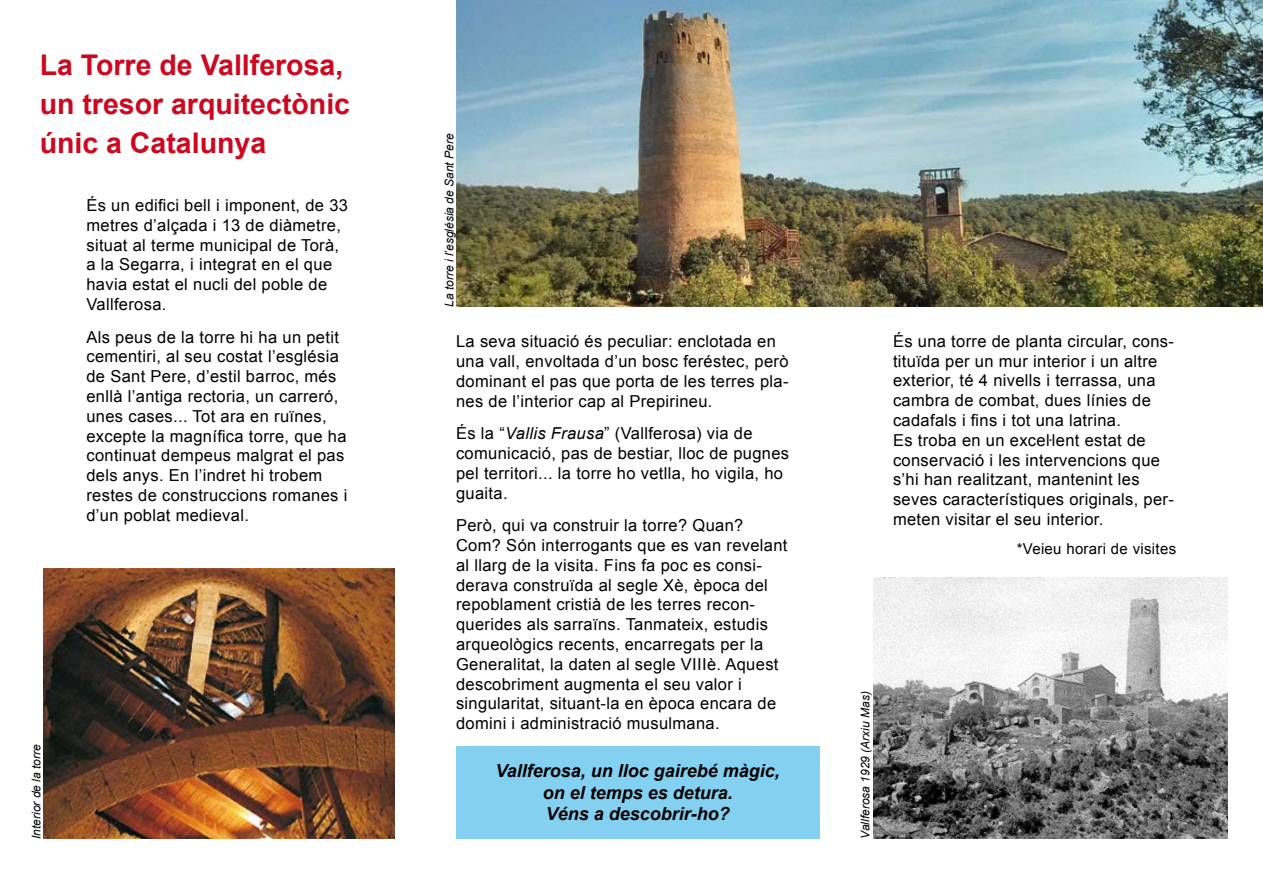
<style>
.page{position:relative;width:1263px;height:893px;background:#fff}
.page>*{position:absolute;margin:0;border:0;box-sizing:border-box;transform-origin:0 0}
.t1{font:700 28.5px/39px "Arial";color:#cd071e}
.t2{font:italic 700 18px/21.6px "Arial";color:#000;text-align:center}
.t3{font:16.5px/19.8px "Arial";letter-spacing:.02em;color:#000}
.t4{font:15px "Arial";letter-spacing:.02em;color:#000}
.t5{font:italic 12px "Arial";color:#000}
.s1{font-style:italic}
</style>
<div class="page">
<img style="left:873px;top:578px;width:354px;height:261px">
<div style="left:456px;top:747px;width:363px;height:92px;background:#83d0f0"></div>
<img style="left:456px;top:0;width:807px;height:307px">
<img style="left:44px;top:569px;width:350px;height:270px">
<h1 class="t1" style="left:40px;top:46px;width:312px">La Torre de Vallferosa, un tresor arquitectònic únic a Catalunya</h1>
<p class="t3" style="left:86px;top:195px;width:263px">És un edifici bell i imponent, de 33 metres d’alçada i 13 de diàmetre, situat al terme municipal de Torà, a la Segarra, i integrat en el que havia estat el nucli del poble de<br>Vallferosa.</p>
<p class="t3" style="left:86px;top:327px;width:262px">Als peus de la torre hi ha un petit cementiri, al seu costat l’església de Sant Pere, d’estil barroc, més enllà l’antiga rectoria, un carreró, unes cases... Tot ara en ruïnes, excepte la magnífica torre, que ha continuat dempeus malgrat el pas dels anys. En l’indret hi trobem restes de construccions romanes i d’un poblat medieval.</p>
<p class="t5" style="left:28px;top:839px;width:96px;rotate:-90deg">Interior de la torre</p>
<p class="t5" style="left:442px;top:307px;width:175px;rotate:-90deg">La torre i l’església de Sant Pere</p>
<p class="t3" style="left:456px;top:332px;width:334px">La seva situació és peculiar: enclotada en una vall, envoltada d’un bosc feréstec, però dominant el pas que porta de les terres pla&shy;nes de l’interior cap al Prepirineu.</p>
<p class="t3" style="left:456px;top:424px;width:335px">És la “<span class="s1">Vallis Frausa</span>” (Vallferosa) via de comunicació, pas de bestiar, lloc de pugnes pel territori... la torre ho vetlla, ho vigila, ho guaita.</p>
<p class="t3" style="left:456px;top:516px;width:333px">Però, qui va construir la torre? Quan?<br>Com? Són interrogants que es van revelant al llarg de la visita. Fins fa poc es consi&shy;derava construïda al segle Xè, època del repoblament cristià de les terres recon&shy;querides als sarraïns. Tanmateix, estudis arqueològics recents, encarregats per la Generalitat, la daten al segle VIIIè. Aquest descobriment augmenta el seu valor i singularitat, situant-la en època encara de domini i administració musulmana.</p>
<p class="t2" style="left:495px;top:760px;width:286px">Vallferosa, un lloc gairebé màgic, on el temps es detura.<br>Véns a descobrir-ho?</p>
<p class="t3" style="left:893px;top:331px;width:282px">És una torre de planta circular, cons&shy;tituïda per un mur interior i un altre exterior, té 4 nivells i terrassa, una cambra de combat, dues línies de cadafals i fins i tot una latrina.<br>Es troba en un exceŀlent estat de conservació i les intervencions que s’hi han realitzant, mantenint les seves característiques originals, per&shy;meten visitar el seu interior.</p>
<p class="t4" style="left:1017px;top:538px;width:161px">*Veieu horari de visites</p>
<p class="t5" style="left:857px;top:839px;width:150px;rotate:-90deg">Vallferosa 1929 (Arxiu Mas)</p>
</div>
